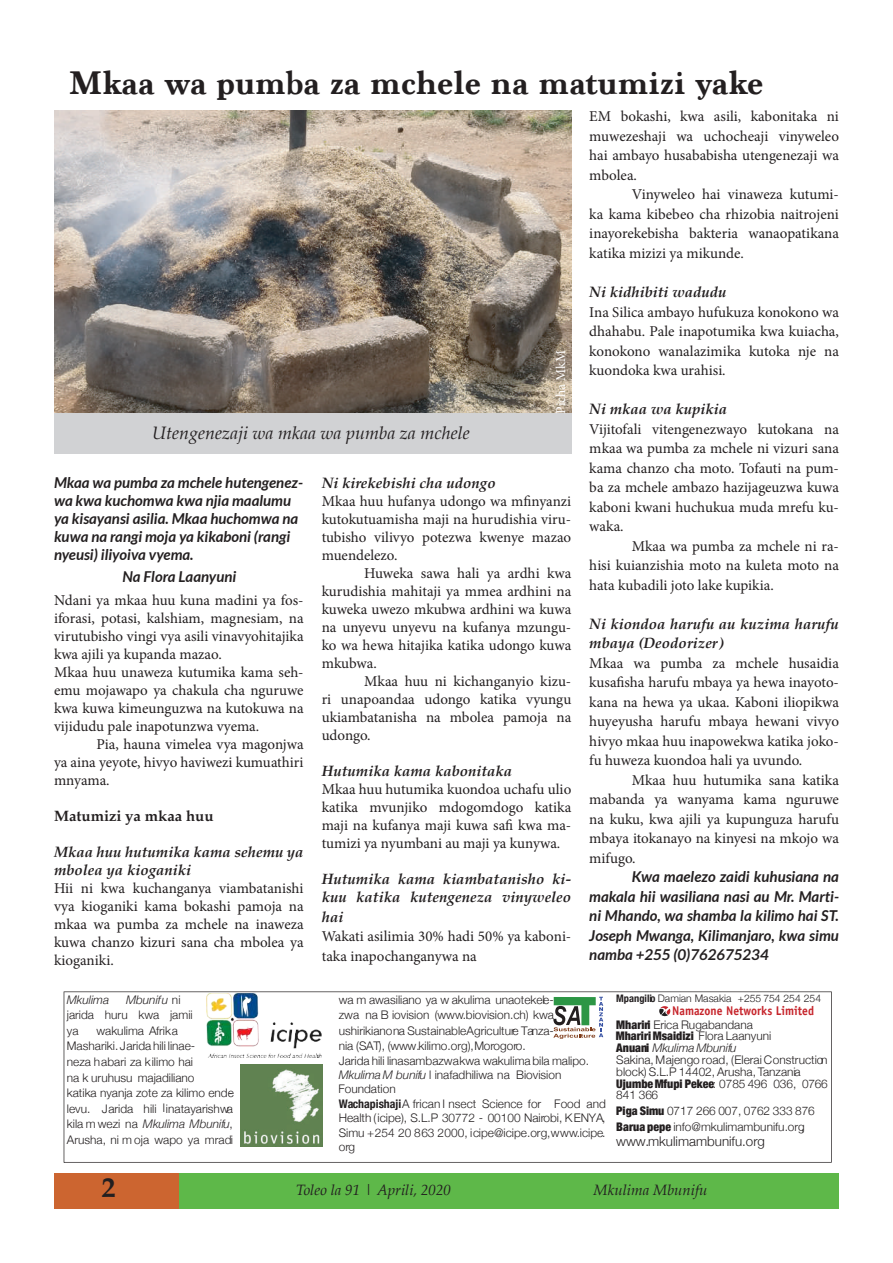
<style>
.page{position:relative;width:893px;height:1263px;background:#fff}
.page>*{position:absolute;margin:0;border:0;box-sizing:border-box;transform-origin:0 0}
.t1{font:700 34.5px "Marion";color:#231f20}
.t2{font:700 28.5px "Palatino";color:#231f20}
.t3{font:italic 18px "Palatino";color:#231f20}
.t4{font:15px/18px "Minion Pro";color:#231f20;text-align:justify}
.t5{font:italic 700 15px/18px "Lato";color:#231f20}
.t6{font:italic 700 15px/18px "Palatino";color:#231f20}
.t7{font:italic 15px "Palatino";color:#231f20}
.t8{font:700 15px "Palatino";color:#231f20}
.t9{font:13.5px "Minion Pro";letter-spacing:-.005em;color:#fff}
.t10{font:300 13.35px "Helvetica Neue";color:#231f20}
.t11{font:700 12.75px "Officina Sans";color:#c6252c;scale:.92 1}
.t12{font:300 11.85px/15.6px "Helvetica Neue";color:#231f20}
.t13{font:900 condensed 11.85px "Helvetica Neue";color:#231f20}
.t14{font:italic 300 11.85px "Helvetica Neue";color:#231f20}
.t15{font:300 10.35px "Helvetica Neue";color:#231f20}
.s1{font-style:italic}
.s2{font-weight:700;font-stretch:condensed}
.s3{font-weight:300;font-stretch:normal}
.s4{font-weight:900;font-stretch:condensed}
</style>
<div class="page">
<div style="left:179px;top:1173px;width:660px;height:36px;background:#5eb849"></div>
<div style="left:54px;top:1173px;width:125px;height:36px;background:#cc6530"></div>
<img style="left:54px;top:111px;width:517px;height:303px">
<div style="left:54px;top:414px;width:517px;height:40px;background:#d1d2d4"></div>
<svg style="left:64px;top:991px;width:768px;height:172px"></svg>
<svg style="left:553px;top:997px;width:50px;height:42px"></svg>
<svg style="left:659px;top:1006px;width:11px;height:10px"></svg>
<img style="left:241px;top:1065px;width:81px;height:82px">
<img style="left:207px;top:994px;width:115px;height:63px">
<h1 class="t1" style="left:69px;top:63px;width:696px">Mkaa wa pumba za mchele na matumizi yake</h1>
<p class="t3" style="left:152px;top:417px;width:319px">Utengenezaji wa mkaa wa pumba za mchele</p>
<p class="t9" style="left:552px;top:414px;width:65px;rotate:-90deg">Picha MkM</p>
<p class="t5" style="left:54px;top:474px;width:251px">Mkaa wa pumba za mchele hutengenez&shy;wa kwa kuchomwa kwa njia maalumu ya kisayansi asilia. Mkaa huchomwa na kuwa na rangi moja ya kikaboni (rangi nyeusi) iliyoiva vyema.</p>
<p class="t5" style="left:122px;top:568px;width:115px">Na Flora Laanyuni</p>
<p class="t4" style="left:54px;top:591px;width:251px;text-align:left">Ndani ya mkaa huu kuna madini ya fos&shy;iforasi, potasi, kalshiam, magnesiam, na virutubisho vingi vya asili vinavyohitajika kwa ajili ya kupanda mazao.<br>Mkaa huu unaweza kutumika kama seh&shy;emu mojawapo ya chakula cha nguruwe kwa kuwa kimeunguzwa na kutokuwa na vijidudu pale inapotunzwa vyema.</p>
<p class="t4" style="left:54px;top:735px;width:251px;text-indent:43px">Pia, hauna vimelea vya magonjwa ya aina yeyote, hivyo haviwezi kumuathiri mnyama.</p>
<p class="t8" style="left:54px;top:803px;width:161px">Matumizi ya mkaa huu</p>
<p class="t6" style="left:54px;top:842px;width:251px">Mkaa huu hutumika kama sehemu ya mbolea ya kioganiki</p>
<p class="t4" style="left:54px;top:879px;width:251px">Hii ni kwa kuchanganya viambatanishi vya kioganiki kama bokashi pamoja na mkaa wa pumba za mchele na inaweza kuwa chanzo kizuri sana cha mbolea ya kioganiki.</p>
<p class="t6" style="left:322px;top:474px;width:176px">Ni kirekebishi cha udongo</p>
<p class="t4" style="left:322px;top:492px;width:251px">Mkaa huu hufanya udongo wa mfinyanzi kutokutuamisha maji na hurudishia viru&shy;tubisho vilivyo potezwa kwenye mazao muendelezo.</p>
<p class="t4" style="left:322px;top:564px;width:251px;text-indent:43px">Huweka sawa hali ya ardhi kwa kurudishia mahitaji ya mmea ardhini na kuweka uwezo mkubwa ardhini wa kuwa na unyevu unyevu na kufanya mzungu&shy;ko wa hewa hitajika katika udongo kuwa mkubwa.</p>
<p class="t4" style="left:322px;top:672px;width:251px;text-indent:43px">Mkaa huu ni kichanganyio kizu&shy;ri unapoandaa udongo katika vyungu ukiambatanisha na mbolea pamoja na udongo.</p>
<p class="t6" style="left:322px;top:762px;width:192px">Hutumika kama kabonitaka</p>
<p class="t4" style="left:322px;top:780px;width:251px">Mkaa huu hutumika kuondoa uchafu ulio katika mvunjiko mdogomdogo katika maji na kufanya maji kuwa safi kwa ma&shy;tumizi ya nyumbani au maji ya kunywa.</p>
<p class="t6" style="left:322px;top:870px;width:251px">Hutumika kama kiambatanisho ki&shy;kuu katika kutengeneza vinyweleo</p>
<p class="t6" style="left:322px;top:907px;width:23px">hai</p>
<p class="t4" style="left:322px;top:926px;width:251px;line-height:19.5px">Wakati asilimia 30% hadi 50% ya kaboni&shy;taka inapochanganywa na</p>
<p class="t4" style="left:589px;top:107px;width:251px;line-height:19.5px">EM bokashi, kwa asili, kabonitaka ni muwezeshaji wa uchocheaji vinyweleo hai ambayo husababisha utengenezaji wa mbolea.</p>
<p class="t4" style="left:589px;top:185px;width:251px;line-height:19.5px;text-indent:43px">Vinyweleo hai vinaweza kutumi&shy;ka kama kibebeo cha rhizobia naitrojeni inayorekebisha bakteria wanaopatikana katika mizizi ya mikunde.</p>
<p class="t6" style="left:589px;top:283px;width:139px">Ni kidhibiti wadudu</p>
<p class="t4" style="left:589px;top:302px;width:251px;line-height:19.5px">Ina Silica ambayo hufukuza konokono wa dhahabu. Pale inapotumika kwa kuiacha, konokono wanalazimika kutoka nje na kuondoka kwa urahisi.</p>
<p class="t6" style="left:589px;top:400px;width:139px">Ni mkaa wa kupikia</p>
<p class="t4" style="left:589px;top:419px;width:251px;line-height:19.5px">Vijitofali vitengenezwayo kutokana na mkaa wa pumba za mchele ni vizuri sana kama chanzo cha moto. Tofauti na pum&shy;ba za mchele ambazo hazijageuzwa kuwa kaboni kwani huchukua muda mrefu ku&shy;waka.</p>
<p class="t4" style="left:589px;top:536px;width:251px;line-height:19.5px;text-indent:43px">Mkaa wa pumba za mchele ni ra&shy;hisi kuianzishia moto na kuleta moto na hata kubadili joto lake kupikia.</p>
<p class="t6" style="left:589px;top:614px;width:251px;line-height:19.5px">Ni kiondoa harufu au kuzima harufu mbaya (Deodorizer)</p>
<p class="t4" style="left:589px;top:653px;width:251px;line-height:19.5px">Mkaa wa pumba za mchele husaidia kusafisha harufu mbaya ya hewa inayoto&shy;kana na hewa ya ukaa. Kaboni iliopikwa huyeyusha harufu mbaya hewani vivyo hivyo mkaa huu inapowekwa katika joko&shy;fu huweza kuondoa hali ya uvundo.</p>
<p class="t4" style="left:589px;top:770px;width:251px;line-height:19.5px;text-indent:43px">Mkaa huu hutumika sana katika mabanda ya wanyama kama nguruwe na kuku, kwa ajili ya kupunguza harufu mbaya itokanayo na kinyesi na mkojo wa mifugo.</p>
<p class="t5" style="left:589px;top:867px;width:251px;line-height:19.5px;text-align:justify;text-indent:43px">Kwa maelezo zaidi kuhusiana na makala hii wasiliana nasi au Mr. Marti&shy;ni Mhando, wa shamba la kilimo hai ST.<br>Joseph Mwanga, Kilimanjaro, kwa simu namba +255 (0)762675234</p>
<p class="t12" style="left:67px;top:991px;width:127px;text-indent:59px"><span class="s1">Mbunifu</span> ni jarida huru kwa jamii ya</p>
<p class="t14" style="left:67px;top:990px;width:44px">Mkulima</p>
<p class="t12" style="left:67px;top:1022px;width:168px;text-indent:30px">wakulima Afrika<br>Mashariki. Jarida hili linae-<br>neza habari za kilimo hai<br>na k uruhusu majadiliano<br>katika nyanja zote za kilimo ende&shy;levu. Jarida hili linatayarishwa kila m wezi na <span class="s1">Mkulima Mbunifu</span>,<br>Arusha, ni m oja wapo ya mradi</p>
<p class="t12" style="left:339px;top:991px;width:217px;text-align:justify">wa m awasiliano ya w akulima unaotekele&shy;zwa na B iovision (www.biovision.ch) kwa ushirikiano na Sustainable Agriculture Tanza&shy;nia (SAT), (www.kilimo.org),Morogoro.</p>
<p class="t12" style="left:339px;top:1052px;width:252px;line-height:14.4px">Jarida hili linasambazwakwa wakulima bila malipo.<br><span class="s1">Mkulima M bunifu</span> l inafadhiliwa na Biovision</p>
<p class="t12" style="left:339px;top:1095px;width:269px;line-height:14.4px;text-align:justify"><span class="s2">Wachapishaji</span> A frican I nsect Science for Food and Health (icipe), S.L.P 30772 - 00100 Nairobi, KENYA, Simu +254 20 863 2000, icipe@icipe.org,www.icipe. org</p>
<p class="t12" style="left:338px;top:1080px;width:59px">Foundation</p>
<p class="t15" style="left:616px;top:990px;width:207px"><span class="s2">Mpangilio</span> Damian Masakia +255 754 254 254</p>
<p class="t11" style="left:672px;top:1003px;width:156px">Namazone Networks Limited</p>
<p class="t13" style="left:616px;top:1026px;width:157px">Mhariri Msaidizi <span class="s3">Flora Laanyuni</span></p>
<p class="t12" style="left:616px;top:1012px;width:138px;line-height:23.2px"><span class="s4">Mhariri</span> Erica Rugabandana<br><span class="s4">Anuani</span> <span class="s1">Mkulima Mbunifu</span></p>
<p class="t12" style="left:616px;top:1053px;width:213px;line-height:11.9px">Sakina, Majengo road, (Elerai Construction block) S.L.P 14402, Arusha, Tanzania<br><span class="s4">Ujumbe Mfupi Pekee</span>: 0785 496 036, 0766<br>841 366</p>
<p class="t12" style="left:616px;top:1102px;width:200px"><span class="s4">Piga Simu</span> 0717 266 007, 0762 333 876<br><span class="s4">Barua pepe</span> info@mkulimambunifu.org,</p>
<p class="t10" style="left:616px;top:1130px;width:150px">www.mkulimambunifu.org</p>
<h2 class="t2" style="left:102px;top:1163px;width:16px">2</h2>
<p class="t7" style="left:296px;top:1177px;width:156px">Toleo la 91 | Aprili, 2020</p>
<p class="t7" style="left:594px;top:1177px;width:116px">Mkulima Mbunifu</p>
</div>
